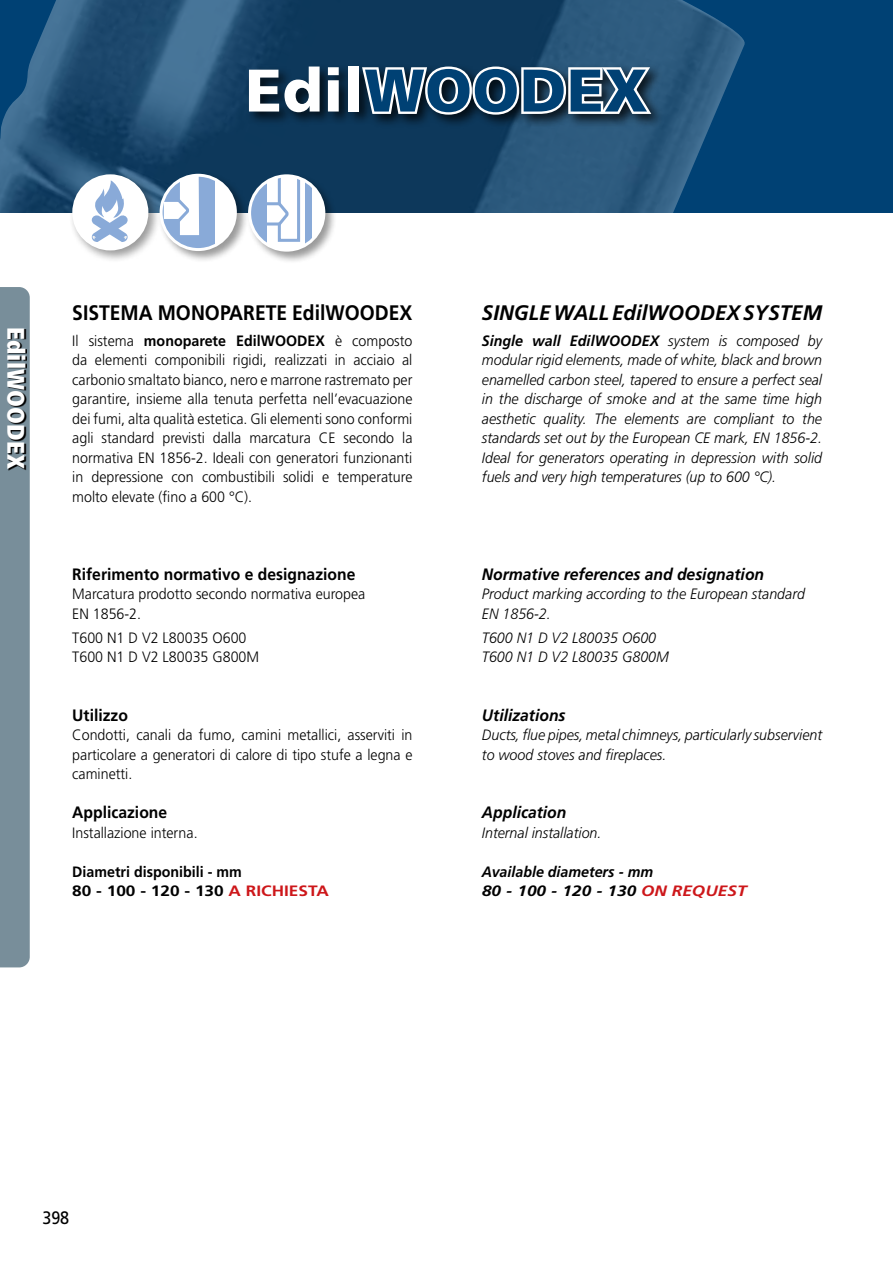
<style>
.page{position:relative;width:893px;height:1263px;background:#fff}
.page>*{position:absolute;margin:0;border:0;box-sizing:border-box;transform-origin:0 0}
.t1{font:900 60px "Frutiger";letter-spacing:.01em;color:#fff}
.t2{font:900 condensed 24px "Frutiger";letter-spacing:.01em;color:#fff}
.t3{font:700 21px "Frutiger";color:#000;scale:.92 1}
.t4{font:italic 700 21px "Frutiger";color:#000}
.t5{font:18px "Frutiger";color:#000;scale:.9 1}
.t6{font:italic 700 16.5px "Frutiger";color:#000;scale:.95 1}
.t7{font:700 16.5px "Frutiger";color:#000;scale:.95 1}
.t8{font:300 15px/19.5px "Frutiger";color:#000;text-align:justify;scale:.95 1}
.t9{font:italic 300 15px/19.5px "Frutiger";color:#000;scale:.95 1}
.t10{font:700 15px/19.5px "Frutiger";color:#000;scale:.95 1}
.t11{font:italic 700 15px/19.5px "Frutiger";color:#000;scale:.95 1}
.s1{font-weight:700}
.s2{color:#cd171a}
</style>
<div class="page">
<div style="left:0;top:287px;width:30px;height:680px;background:#788e9a"></div>
<svg style="left:8px;top:329px;width:19px;height:141px;background:#353f44"></svg>
<div style="left:0;top:0;width:893px;height:213px;background:#004174"></div>
<img style="left:0;top:0;width:745px;height:213px">
<div style="left:246px;top:63px;width:419px;height:66px;background:#000;opacity:.75"></div>
<div style="left:246px;top:173px;width:92px;height:91px;background:#000;opacity:.4"></div>
<div style="left:250px;top:176px;width:74px;height:74px;background:#fff;border-radius:50%"></div>
<svg style="left:305px;top:176px;width:7px;height:74px"></svg>
<svg style="left:267px;top:176px;width:35px;height:66px"></svg>
<svg style="left:250px;top:176px;width:17px;height:74px"></svg>
<div style="left:248px;top:174px;width:77px;height:78px;border:3px solid #fff;border-radius:50%"></div>
<div style="left:158px;top:172px;width:91px;height:91px;background:#000;opacity:.4"></div>
<div style="left:161px;top:175px;width:74px;height:75px;background:#fff;border-radius:50%"></div>
<svg style="left:161px;top:175px;width:54px;height:75px"></svg>
<div style="left:160px;top:174px;width:77px;height:77px;border:3px solid #fff;border-radius:50%"></div>
<div style="left:69px;top:171px;width:92px;height:92px;background:#000;opacity:.4"></div>
<div style="left:74px;top:176px;width:73px;height:73px;background:#fff;border-radius:50%"></div>
<div style="left:72px;top:174px;width:76px;height:76px;border:3px solid #fff;border-radius:50%"></div>
<svg style="left:91px;top:180px;width:37px;height:62px"></svg>
<h1 class="t1" style="left:245px;top:54px;width:404px">EdilWOODEX</h1>
<h2 class="t2" style="left:31px;top:327px;width:144px;rotate:90deg">EdilWOODEX</h2>
<h3 class="t3" style="left:72px;top:301px;width:371px">SISTEMA MONOPARETE EdilWOODEX</h3>
<p class="t8" style="left:72px;top:331px;width:360px">Il sistema <span class="s1">monoparete EdilWOODEX</span> è composto da elementi componibili rigidi, realizzati in acciaio al carbonio smaltato bianco, nero e marrone rastremato per garantire, insieme alla tenuta perfetta nell’evacuazione dei fumi, alta qualità estetica. Gli elementi sono conformi agli standard previsti dalla marcatura CE secondo la normativa EN 1856-2. Ideali con generatori funzionanti in depressione con combustibili solidi e temperature molto elevate (fino a 600 °C).</p>
<p class="t7" style="left:72px;top:564px;width:299px">Riferimento normativo e designazione</p>
<p class="t8" style="left:72px;top:584px;width:310px">Marcatura prodotto secondo normativa europea<br>EN 1856-2.</p>
<p class="t8" style="left:72px;top:628px;width:198px">T600 N1 D V2 L80035 O600<br>T600 N1 D V2 L80035 G800M</p>
<p class="t7" style="left:72px;top:705px;width:60px">Utilizzo</p>
<p class="t8" style="left:72px;top:725px;width:360px">Condotti, canali da fumo, camini metallici, asserviti in particolare a generatori di calore di tipo stufe a legna e caminetti.</p>
<p class="t7" style="left:72px;top:803px;width:101px">Applicazione</p>
<p class="t8" style="left:72px;top:823px;width:133px">Installazione interna.</p>
<p class="t10" style="left:72px;top:862px;width:272px">Diametri disponibili - mm<br>80 - 100 - 120 - 130 <span class="s2">A RICHIESTA</span></p>
<h3 class="t4" style="left:482px;top:301px;width:342px">SINGLE WALL EdilWOODEX SYSTEM</h3>
<p class="t9" style="left:482px;top:331px;width:360px;text-align:justify"><span class="s1">Single wall EdilWOODEX</span> system is composed by modular rigid elements, made of white, black and brown enamelled carbon steel, tapered to ensure a perfect seal in the discharge of smoke and at the same time high aesthetic quality. The elements are compliant to the standards set out by the European CE mark, EN 1856-2.<br>Ideal for generators operating in depression with solid fuels and very high temperatures (up to 600 °C).</p>
<p class="t6" style="left:482px;top:564px;width:299px">Normative references and designation</p>
<p class="t9" style="left:482px;top:584px;width:342px">Product marking according to the European standard<br>EN 1856-2.</p>
<p class="t9" style="left:482px;top:628px;width:198px">T600 N1 D V2 L80035 O600<br>T600 N1 D V2 L80035 G800M</p>
<p class="t6" style="left:482px;top:705px;width:90px">Utilizations</p>
<p class="t9" style="left:482px;top:725px;width:360px">Ducts, flue pipes, metal chimneys, particularly subservient to wood stoves and fireplaces.</p>
<p class="t6" style="left:482px;top:803px;width:90px">Application</p>
<p class="t9" style="left:482px;top:823px;width:127px">Internal installation.</p>
<p class="t11" style="left:482px;top:862px;width:280px">Available diameters - mm<br>80 - 100 - 120 - 130 <span class="s2">ON REQUEST</span></p>
<p class="t5" style="left:43px;top:1207px;width:31px">398</p>
</div>
